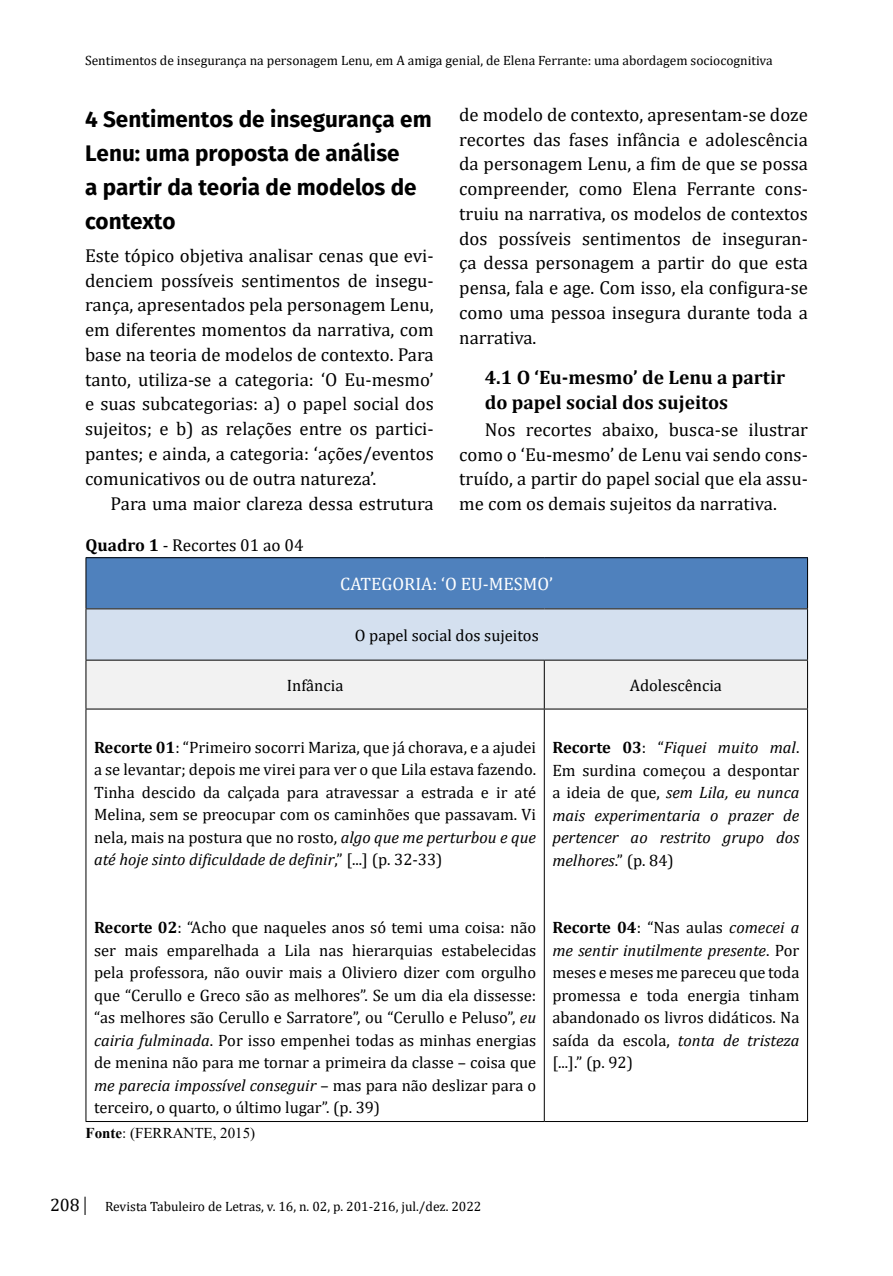
<style>
.page{position:relative;width:893px;height:1276px;background:#fff}
.page>*{position:absolute;margin:0;border:0;box-sizing:border-box;transform-origin:0 0}
.t1{font:700 22.5px/33.8px "Fira Sans";color:#000}
.t2{font:700 19.5px/24.8px "Cambria";color:#000}
.t3{font:18.75px/24.8px "Cambria";color:#000;text-align:justify}
.t4{font:18px "Cambria";color:#fff}
.t5{font:18px "Cambria";color:#000}
.t6{font:17.25px "Cambria";color:#000}
.t7{font:16.5px/22.5px "Cambria";color:#000;text-align:justify}
.t8{font:italic 16.5px/22.5px "Cambria";color:#000;text-align:justify}
.t9{font:15px "Times New Roman";color:#000}
.t10{font:13.5px "Cambria";color:#000}
.s1{font-weight:700}
.s2{font-style:italic}
.s3{font-weight:700;font-style:normal}
.s4{font-style:normal}
</style>
<div class="page">
<svg style="left:85px;top:1196px;width:1px;height:19px"></svg>
<div style="left:86px;top:558px;width:721px;height:51px;background:#4f81bd"></div>
<div style="left:86px;top:609px;width:721px;height:51px;background:#d4e0ef"></div>
<div style="left:87px;top:661px;width:720px;height:47px;background:#f2f2f2"></div>
<hr style="left:86px;top:557px;width:458px;height:1px;background:#000">
<hr style="left:544px;top:557px;width:264px;height:1px;background:#000">
<hr style="left:86px;top:608px;width:458px;height:1px;background:#000">
<hr style="left:544px;top:608px;width:264px;height:1px;background:#000">
<hr style="left:86px;top:660px;width:458px;height:1px;background:#000">
<hr style="left:544px;top:660px;width:264px;height:1px;background:#000">
<hr style="left:86px;top:708px;width:458px;height:1px;background:#000">
<hr style="left:544px;top:708px;width:264px;height:1px;background:#000">
<hr style="left:86px;top:1121px;width:458px;height:1px;background:#000">
<hr style="left:544px;top:1121px;width:264px;height:1px;background:#000">
<hr style="left:86px;top:558px;width:1px;height:50px;background:#000">
<hr style="left:86px;top:609px;width:1px;height:51px;background:#000">
<hr style="left:86px;top:660px;width:1px;height:48px;background:#000">
<hr style="left:86px;top:709px;width:1px;height:412px;background:#000">
<hr style="left:807px;top:558px;width:1px;height:50px;background:#000">
<hr style="left:807px;top:609px;width:1px;height:51px;background:#000">
<hr style="left:544px;top:660px;width:1px;height:48px;background:#000">
<hr style="left:807px;top:660px;width:1px;height:48px;background:#000">
<hr style="left:544px;top:709px;width:1px;height:412px;background:#000">
<hr style="left:807px;top:709px;width:1px;height:412px;background:#000">
<p class="t10" style="left:85px;top:52px;width:689px">Sentimentos de insegurança na personagem Lenu, em A amiga genial, de Elena Ferrante: uma abordagem sociocognitiva</p>
<h1 class="t1" style="left:85px;top:101px;width:348px">4 Sentimentos de insegurança em<br>Lenu: uma proposta de análise<br>a partir da teoria de modelos de contexto</h1>
<p class="t3" style="left:85px;top:243px;width:350px">Este tópico objetiva analisar cenas que evi&shy;denciem possíveis sentimentos de insegu&shy;rança, apresentados pela personagem Lenu, em diferentes momentos da narrativa, com base na teoria de modelos de contexto. Para tanto, utiliza-se a categoria: ‘O Eu-mesmo’ e suas subcategorias: a) o papel social dos sujeitos; e b) as relações entre os partici&shy;pantes; e ainda, a categoria: ‘ações/eventos comunicativos ou de outra natureza’.</p>
<p class="t3" style="left:111px;top:490px;width:325px">Para uma maior clareza dessa estrutura</p>
<p class="t6" style="left:86px;top:535px;width:220px"><span class="s1">Quadro 1</span> - Recortes 01 ao 04</p>
<p class="t3" style="left:459px;top:102px;width:350px">de modelo de contexto, apresentam-se doze recortes das fases infância e adolescência da personagem Lenu, a fim de que se possa compreender, como Elena Ferrante cons&shy;truiu na narrativa, os modelos de contextos dos possíveis sentimentos de inseguran&shy;ça dessa personagem a partir do que esta pensa, fala e age. Com isso, ela configura-se como uma pessoa insegura durante toda a narrativa.</p>
<p class="t2" style="left:485px;top:364px;width:302px">4.1 O ‘Eu-mesmo’ de Lenu a partir do papel social dos sujeitos</p>
<p class="t3" style="left:459px;top:417px;width:350px;text-indent:26px">Nos recortes abaixo, busca-se ilustrar como o ‘Eu-mesmo’ de Lenu vai sendo cons&shy;truído, a partir do papel social que ela assu&shy;me com os demais sujeitos da narrativa.</p>
<p class="t4" style="left:340px;top:573px;width:215px">CATEGORIA: ‘O EU-MESMO’</p>
<p class="t7" style="left:355px;top:624px;width:186px">O papel social dos sujeitos</p>
<p class="t7" style="left:287px;top:674px;width:58px">Infância</p>
<p class="t7" style="left:630px;top:674px;width:94px">Adolescência</p>
<p class="t7" style="left:94px;top:736px;width:444px"><span class="s1">Recorte 01</span>: “Primeiro socorri Mariza, que já chorava, e a ajudei a se levantar; depois me virei para ver o que Lila estava fazendo.<br>Tinha descido da calçada para atravessar a estrada e ir até Melina, sem se preocupar com os caminhões que passavam. Vi nela, mais na postura que no rosto, <span class="s2">algo que me perturbou e que até hoje sinto dificuldade de definir</span>,” [...] (p. 32-33)</p>
<p class="t8" style="left:552px;top:735px;width:249px"><span class="s3">Recorte 03</span><span class="s4">: “</span>Fiquei muito mal<span class="s4">.<br>Em surdina começou a despontar a ideia de que,</span> sem Lila, eu nunca mais experimentaria o prazer de pertencer ao restrito grupo dos melhores<span class="s4">.” (p. 84)</span></p>
<p class="t7" style="left:94px;top:916px;width:444px"><span class="s1">Recorte 02</span>: “Acho que naqueles anos só temi uma coisa: não ser mais emparelhada a Lila nas hierarquias estabelecidas pela professora, não ouvir mais a Oliviero dizer com orgulho que “Cerullo e Greco são as melhores”. Se um dia ela dissesse: “as melhores são Cerullo e Sarratore”, ou “Cerullo e Peluso”, <span class="s2">eu cairia fulminada</span>. Por isso empenhei todas as minhas energias de menina não para me tornar a primeira da classe – coisa que <span class="s2">me parecia impossível conseguir</span> – mas para não deslizar para o terceiro, o quarto, o último lugar”. (p. 39)</p>
<p class="t9" style="left:86px;top:1122px;width:171px"><span class="s1">Fonte</span>: (FERRANTE, 2015)</p>
<p class="t7" style="left:552px;top:916px;width:249px"><span class="s1">Recorte 04</span>: “Nas aulas <span class="s2">comecei a me sentir inutilmente presente</span>. Por meses e meses me pareceu que toda promessa e toda energia tinham abandonado os livros didáticos. Na saída da escola, <span class="s2">tonta de tristeza </span>[...].” (p. 92)</p>
<p class="t5" style="left:50px;top:1194px;width:31px">208</p>
<p class="t10" style="left:105px;top:1198px;width:378px">Revista Tabuleiro de Letras, v. 16, n. 02, p. 201-216, jul./dez. 2022</p>
</div>
